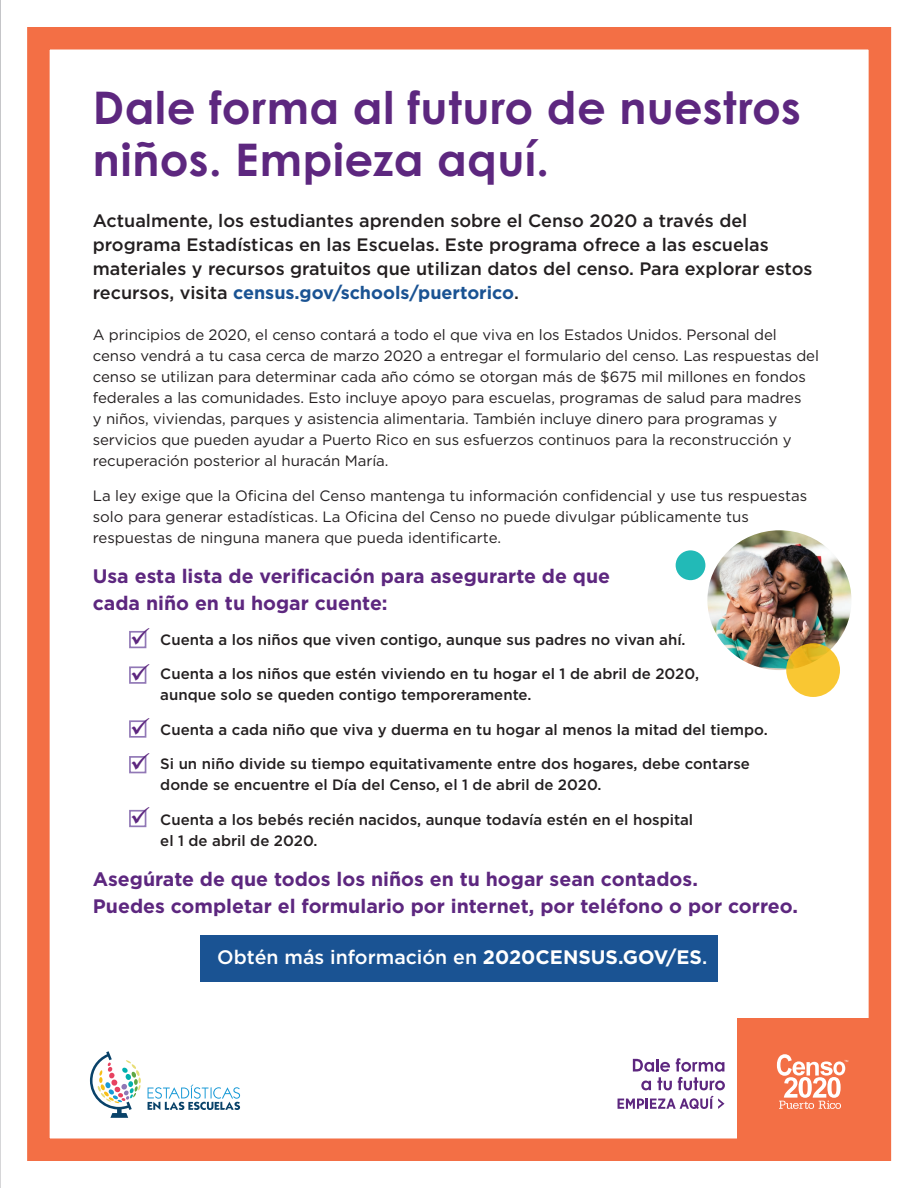
<style>
.page{position:relative;width:918px;height:1188px;background:#fff}
.page>*{position:absolute;margin:0;border:0;box-sizing:border-box;transform-origin:0 0}
.t1{font:700 45px/52.5px "Century Gothic Pro";letter-spacing:.015em;color:#5d277f}
.Student_flyer_-_call{font:700 19.5px/27px "Gotham HTF";color:#5d277f}
.URL_-_centered{font:500 19.5px "Gotham HTF";color:#fff}
.Printable_fllyer_int{font:500 18px/24px "Gotham HTF";color:#231f20}
.Body_Copy{font:15px/21px "Gotham HTF";letter-spacing:-.005em;color:#231f20}
.Check_list{font:500 15px/21px "Gotham HTF";color:#231f20}
.s1{font-weight:700;color:#1a5393}
.s2{font-weight:700}
</style>
<div class="page">
<div style="left:27px;top:27px;width:864px;height:1134px;border:22px solid #f36f45"></div>
<div style="left:201px;top:935px;width:517px;height:46px;background:#1a5393"></div>
<img style="left:707px;top:530px;width:144px;height:140px">
<svg style="left:786px;top:643px;width:54px;height:54px;background:#f2c12f"></svg>
<div style="left:676px;top:550px;width:29px;height:30px;background:#22bab7;border-radius:50%"></div>
<div style="left:129px;top:631px;width:17px;height:17px;border:2px solid #9178b6"></div>
<div style="left:129px;top:666px;width:17px;height:18px;border:2px solid #9178b6"></div>
<div style="left:129px;top:720px;width:17px;height:18px;border:2px solid #9178b6"></div>
<div style="left:129px;top:756px;width:17px;height:17px;border:2px solid #9178b6"></div>
<div style="left:129px;top:810px;width:17px;height:17px;border:2px solid #9178b6"></div>
<svg style="left:90px;top:1051px;width:51px;height:67px"></svg>
<svg style="left:148px;top:1085px;width:92px;height:25px"></svg>
<div style="left:737px;top:1018px;width:154px;height:142px;background:#f36f45"></div>
<svg style="left:633px;top:1058px;width:92px;height:32px"></svg>
<svg style="left:618px;top:1096px;width:107px;height:13px"></svg>
<svg style="left:777px;top:1054px;width:71px;height:55px"></svg>
<hr style="left:0;top:0;width:1px;height:1188px;background:#a8a9ad">
<svg style="left:132px;top:631px;width:15px;height:49px"></svg>
<svg style="left:132px;top:720px;width:15px;height:50px"></svg>
<svg style="left:132px;top:809px;width:15px;height:15px"></svg>
<h1 class="t1" style="left:93px;top:80px;width:710px">Dale forma al futuro de nuestros niños. Empieza aquí.</h1>
<p class="Printable_fllyer_int" style="left:93px;top:208px;width:721px">Actualmente, los estudiantes aprenden sobre el Censo 2020 a través del programa Estadísticas en las Escuelas. Este programa ofrece a las escuelas materiales y recursos gratuitos que utilizan datos del censo. Para explorar estos recursos, visita <span class="s1">census.gov/schools/puertorico</span>.</p>
<p class="Body_Copy" style="left:93px;top:324px;width:728px">A principios de 2020, el censo contará a todo el que viva en los Estados Unidos. Personal del censo vendrá a tu casa cerca de marzo 2020 a entregar el formulario del censo. Las respuestas del censo se utilizan para determinar cada año cómo se otorgan más de $675 mil millones en fondos federales a las comunidades. Esto incluye apoyo para escuelas, programas de salud para madres<br>y niños, viviendas, parques y asistencia alimentaria. También incluye dinero para programas y servicios que pueden ayudar a Puerto Rico en sus esfuerzos continuos para la reconstrucción y recuperación posterior al huracán María.</p>
<p class="Body_Copy" style="left:93px;top:485px;width:716px">La ley exige que la Oficina del Censo mantenga tu información confidencial y use tus respuestas solo para generar estadísticas. La Oficina del Censo no puede divulgar públicamente tus respuestas de ninguna manera que pueda identificarte.</p>
<h2 class="Student_flyer_-_call" style="left:93px;top:563px;width:519px">Usa esta lista de verificación para asegurarte de que cada niño en tu hogar cuente:</h2>
<p class="Check_list" style="left:160px;top:629px;width:527px">Cuenta a los niños que viven contigo, aunque sus padres no vivan ahí.</p>
<p class="Check_list" style="left:160px;top:663px;width:540px">Cuenta a los niños que estén viviendo en tu hogar el 1 de abril de 2020, aunque solo se queden contigo temporeramente.</p>
<p class="Check_list" style="left:160px;top:719px;width:609px">Cuenta a cada niño que viva y duerma en tu hogar al menos la mitad del tiempo.</p>
<p class="Check_list" style="left:160px;top:753px;width:591px">Si un niño divide su tiempo equitativamente entre dos hogares, debe contarse donde se encuentre el Día del Censo, el 1 de abril de 2020.</p>
<p class="Check_list" style="left:160px;top:809px;width:534px">Cuenta a los bebés recién nacidos, aunque todavía estén en el hospital el 1 de abril de 2020.</p>
<h2 class="Student_flyer_-_call" style="left:93px;top:866px;width:707px">Asegúrate de que todos los niños en tu hogar sean contados.<br>Puedes completar el formulario por internet, por teléfono o por correo.</h2>
<p class="URL_-_centered" style="left:217px;top:946px;width:492px">Obtén más información en <span class="s2">2020CENSUS.GOV/ES</span>.</p>
</div>
